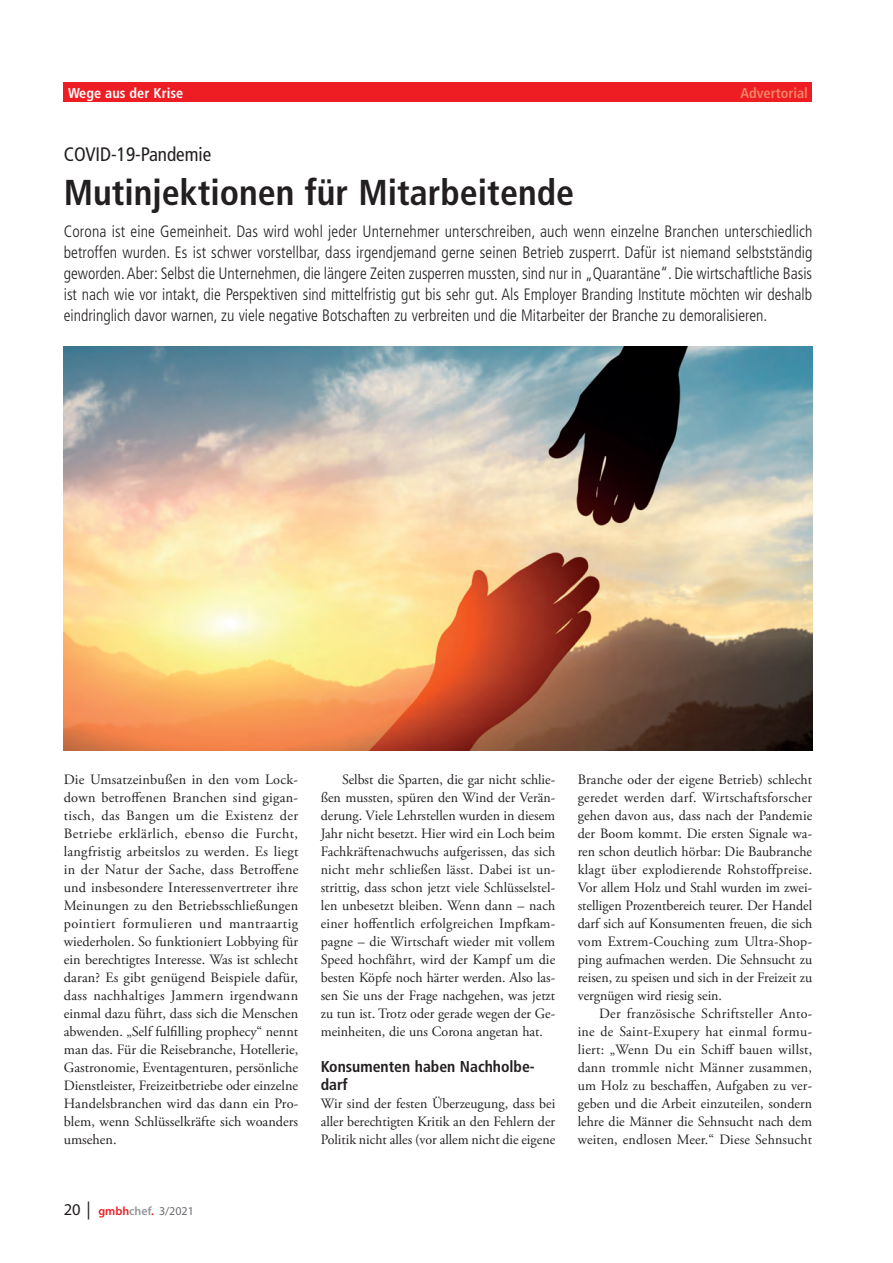
<style>
.page{position:relative;width:893px;height:1263px;background:#fff}
.page>*{position:absolute;margin:0;border:0;box-sizing:border-box;transform-origin:0 0}
.t1{font:700 condensed 36px "Frutiger LT Std";color:#231f20}
.t2{font:condensed 19.5px "Frutiger LT Std";color:#231f20}
.t3{font:300 condensed 16.5px/21px "Frutiger LT Std";color:#231f20;text-align:justify;scale:.96 1}
.t4{font:700 condensed 15.75px/18px "Frutiger LT Std";color:#231f20}
.t5{font:14.25px/18px "Adobe Garamond Pro";color:#231f20;text-align:justify}
.t6{font:700 condensed 14.25px "Frutiger LT Std";color:#fff}
.t7{font:700 condensed 14.25px "Frutiger LT Std";color:#f48465}
.t8{font:12px "Myriad Pro";color:#6c6d70}
.s1{font-size:16.5px;color:#231f20}
.s2{font-size:18px;color:#231f20}
.s3{font-weight:600;color:#ee1d23}
.s4{font-weight:600;color:#939598}
</style>
<div class="page">
<div style="left:64px;top:83px;width:748px;height:19px;background:#ee1d23"></div>
<img style="left:64px;top:347px;width:748px;height:403px">
<p class="t6" style="left:68px;top:84px;width:117px">Wege aus der Krise</p>
<p class="t7" style="left:740px;top:84px;width:69px">Advertorial</p>
<h2 class="t2" style="left:64px;top:143px;width:149px">COVID-19-Pandemie</h2>
<h1 class="t1" style="left:64px;top:171px;width:512px">Mutinjektionen für Mitarbeitende</h1>
<p class="t3" style="left:64px;top:221px;width:781px">Corona ist eine Gemeinheit. Das wird wohl jeder Unternehmer unterschreiben, auch wenn einzelne Branchen unterschiedlich betroffen wurden. Es ist schwer vorstellbar, dass irgendjemand gerne seinen Betrieb zusperrt. Dafür ist niemand selbstständig geworden. Aber: Selbst die Unternehmen, die längere Zeiten zusperren mussten, sind nur in „Quarantäne“. Die wirtschaftliche Basis ist nach wie vor intakt, die Perspektiven sind mittelfristig gut bis sehr gut. Als Employer Branding Institute möchten wir deshalb eindringlich davor warnen, zu viele negative Botschaften zu verbreiten und die Mitarbeiter der Branche zu demoralisieren.</p>
<p class="t5" style="left:64px;top:771px;width:236px">Die Umsatzeinbußen in den vom Lock&shy;down betroffenen Branchen sind gigan&shy;tisch, das Bangen um die Existenz der Betriebe erklärlich, ebenso die Furcht, langfristig arbeitslos zu werden. Es liegt in der Natur der Sache, dass Betroffene und insbesondere Interessenvertreter ihre Meinungen zu den Betriebsschließungen pointiert formulieren und mantraartig wiederholen. So funktioniert Lobbying für ein berechtigtes Interesse. Was ist schlecht daran? Es gibt genügend Beispiele dafür, dass nachhaltiges Jammern irgendwann einmal dazu führt, dass sich die Menschen abwenden. „Self fulfilling prophecy“ nennt man das. Für die Reisebranche, Hotellerie, Gastronomie, Eventagenturen, persönliche Dienstleister, Freizeitbetriebe oder einzelne Handelsbranchen wird das dann ein Pro&shy;blem, wenn Schlüsselkräfte sich woanders umsehen.</p>
<p class="t5" style="left:321px;top:771px;width:236px;text-indent:21px">Selbst die Sparten, die gar nicht schlie&shy;ßen mussten, spüren den Wind der Verän&shy;derung. Viele Lehrstellen wurden in diesem Jahr nicht besetzt. Hier wird ein Loch beim Fachkräftenachwuchs aufgerissen, das sich nicht mehr schließen lässt. Dabei ist un&shy;strittig, dass schon jetzt viele Schlüsselstel&shy;len unbesetzt bleiben. Wenn dann – nach einer hoffentlich erfolgreichen Impfkam&shy;pagne – die Wirtschaft wieder mit vollem Speed hochfährt, wird der Kampf um die besten Köpfe noch härter werden. Also las&shy;sen Sie uns der Frage nachgehen, was jetzt zu tun ist. Trotz oder gerade wegen der Ge&shy;meinheiten, die uns Corona angetan hat.</p>
<p class="t4" style="left:321px;top:1057px;width:216px">Konsumenten haben Nachholbe&shy;darf</p>
<p class="t5" style="left:321px;top:1095px;width:236px">Wir sind der festen Überzeugung, dass bei aller berechtigten Kritik an den Fehlern der Politik nicht alles (vor allem nicht die eigene</p>
<p class="t8" style="left:64px;top:1203px;width:132px"><span class="s1">20</span> <span class="s2">|</span> <span class="s3">gmbh</span><span class="s4">chef</span><span class="s3">.</span> 3/2021</p>
<p class="t5" style="left:578px;top:771px;width:236px">Branche oder der eigene Betrieb) schlecht geredet werden darf. Wirtschaftsforscher gehen davon aus, dass nach der Pandemie der Boom kommt. Die ersten Signale wa&shy;ren schon deutlich hörbar: Die Baubranche klagt über explodierende Rohstoffpreise.<br>Vor allem Holz und Stahl wurden im zwei&shy;stelligen Prozentbereich teurer. Der Handel darf sich auf Konsumenten freuen, die sich vom Extrem-Couching zum Ultra-Shop&shy;ping aufmachen werden. Die Sehnsucht zu reisen, zu speisen und sich in der Freizeit zu vergnügen wird riesig sein.</p>
<p class="t5" style="left:578px;top:1005px;width:236px;text-indent:21px">Der französische Schriftsteller Anto&shy;ine de Saint-Exupery hat einmal formu&shy;liert: „Wenn Du ein Schiff bauen willst, dann trommle nicht Männer zusammen, um Holz zu beschaffen, Aufgaben zu ver&shy;geben und die Arbeit einzuteilen, sondern lehre die Männer die Sehnsucht nach dem weiten, endlosen Meer.“ Diese Sehnsucht</p>
</div>
